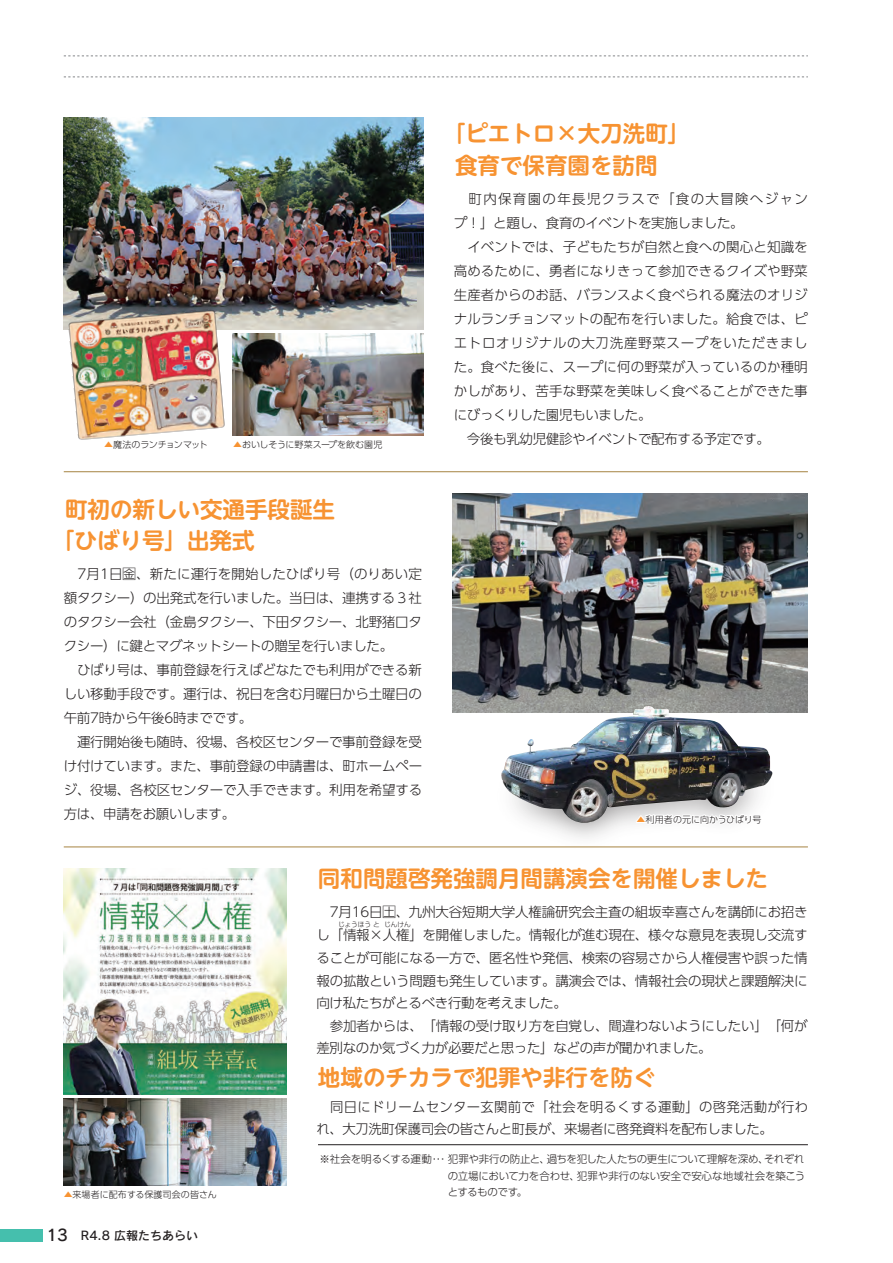
<style>
.page{position:relative;width:893px;height:1263px;background:#fff}
.page>*{position:absolute;margin:0;border:0;box-sizing:border-box;transform-origin:0 0}
.t1{font:700 22.5px/31.5px "UD Shin M Go Pr 6 De";color:#f79332}
.t2{font:15.75px "Rodin Pro DB";color:#231f20}
.t3{font:300 13.5px/24px "UD Shin Go Pr 6";letter-spacing:-.015em;color:#231f20}
.t4{font:300 13.5px/24px "UD Shin Go Pr 6";letter-spacing:.01em;color:#231f20}
.t5{font:300 13.5px/22.5px "UD Shin Go Pr 6";letter-spacing:.02em;color:#231f20}
.t6{font:12px "Rodin Pro DB";color:#231f20}
.t7{font:300 10.5px/16.5px "UD Shin Go Pr 6";letter-spacing:-.025em;color:#231f20}
.t8{font:300 10.5px "UD Shin Go Pr 6";letter-spacing:-.045em;color:#231f20}
.t9{font:300 9px "UD Shin Go Pr 6";letter-spacing:-.005em;color:#231f20}
.t10{font:300 9px "UD Shin Go Pr 6";letter-spacing:-.045em;color:#231f20}
.t11{font:300 6.75px "UD Shin Go Pr 6";letter-spacing:-.025em;color:#231f20}
.s1{color:#f79332}
</style>
<div class="page">
<svg style="left:64px;top:76px;width:744px;height:1px"></svg>
<svg style="left:64px;top:55px;width:744px;height:1px"></svg>
<hr style="left:64px;top:471px;width:744px;height:1px;background:#a68342">
<img style="left:64px;top:118px;width:359px;height:212px">
<img style="left:233px;top:334px;width:190px;height:102px">
<img style="left:68px;top:308px;width:159px;height:132px">
<hr style="left:64px;top:847px;width:744px;height:1px;background:#a68342">
<img style="left:64px;top:868px;width:223px;height:226px">
<img style="left:64px;top:1099px;width:223px;height:87px">
<img style="left:453px;top:493px;width:355px;height:220px">
<img style="left:501px;top:706px;width:271px;height:114px">
<svg style="left:517px;top:786px;width:246px;height:53px"></svg>
<hr style="left:318px;top:1144px;width:490px;height:1px;background:#231f20">
<div style="left:0;top:1229px;width:43px;height:13px;background:#45bfad"></div>
<p class="t10" style="left:104px;top:437px;width:105px"><span class="s1">▲</span>魔法のランチョンマット</p>
<p class="t9" style="left:233px;top:437px;width:151px"><span class="s1">▲</span>おいしそうに野菜スープを飲む園児</p>
<h1 class="t1" style="left:52px;top:492px;width:285px;text-indent:13px">町初の新しい交通手段誕生「ひばり号」出発式</h1>
<p class="t3" style="left:64px;top:561px;width:360px">　7月1日金、新たに運行を開始したひばり号（のりあい定額タクシー）の出発式を行いました。当日は、連携する３社のタクシー会社（金島タクシー、下田タクシー、北野猪口タクシー）に鍵とマグネットシートの贈呈を行いました。<br>　ひばり号は、事前登録を行えばどなたでも利用ができる新しい移動手段です。運行は、祝日を含む月曜日から土曜日の午前7時から午後6時までです。<br>　運行開始後も随時、役場、各校区センターで事前登録を受け付けています。また、事前登録の申請書は、町ホームページ、役場、各校区センターで入手できます。利用を希望する方は、申請をお願いします。</p>
<h1 class="t1" style="left:455px;top:117px;width:237px;text-indent:-12px">「ピエトロ×大刀洗町「食育で保育園を訪問</h1>
<p class="t4" style="left:454px;top:186px;width:356px">　町内保育園の年長児クラスで「食の大冒険へジャンプ！」と題し、食育のイベントを実施しました。<br>　イベントでは、子どもたちが自然と食への関心と知識を高めるために、勇者になりきって参加できるクイズや野菜生産者からのお話、バランスよく食べられる魔法のオリジナルランチョンマットの配布を行いました。給食では、ピエトロオリジナルの大刀洗産野菜スープをいただきました。食べた後に、スープに何の野菜が入っているのか種明かしがあり、苦手な野菜を美味しく食べることができた事にびっくりした園児もいました。<br>　今後も乳幼児健診やイベントで配布する予定です。</p>
<p class="t9" style="left:636px;top:812px;width:126px"><span class="s1">▲</span>利用者の元に向かうひばり号</p>
<h1 class="t1" style="left:318px;top:862px;width:451px">同和問題啓発強調月間講演会を開催しました</h1>
<p class="t3" style="left:316px;top:899px;width:493px;line-height:22.8px">　7月16日土、九州大谷短期大学人権論研究会主査の組坂幸喜さんを講師にお招きし「情報×人権」を開催しました。情報化が進む現在、様々な意見を表現し交流することが可能になる一方で、匿名性や発信、検索の容易さから人権侵害や誤った情報の拡散という問題も発生しています。講演会では、情報社会の現状と課題解決に向け私たちがとるべき行動を考えました。<br>　参加者からは、「情報の受け取り方を自覚し、間違わないようにしたい」「何が差別なのか気づく力が必要だと思った」などの声が聞かれました。</p>
<p class="t11" style="left:338px;top:918px;width:43px">じょうほうと</p>
<p class="t11" style="left:384px;top:918px;width:28px">じんけん</p>
<h1 class="t1" style="left:318px;top:1060px;width:339px">地域のチカラで犯罪や非行を防ぐ</h1>
<p class="t5" style="left:316px;top:1095px;width:493px;text-indent:14px">同日にドリームセンター玄関前で「社会を明るくする運動」の啓発活動が行われ、大刀洗町保護司会の皆さんと町長が、来場者に啓発資料を配布しました。</p>
<p class="t9" style="left:64px;top:1187px;width:154px"><span class="s1">▲</span>来場者に配布する保護司会の皆さん</p>
<p class="t2" style="left:46px;top:1225px;width:23px">13</p>
<p class="t6" style="left:81px;top:1227px;width:119px">R4.8 広報たちあらい</p>
<p class="t7" style="left:764px;top:1151px;width:42px">それぞれ</p>
<p class="t7" style="left:320px;top:1151px;width:232px">※社会を明るくする運動･･･犯罪や非行の防止と、</p>
<p class="t8" style="left:547px;top:1151px;width:223px">過ちを犯した人たちの更生について理解を深め、</p>
<p class="t7" style="left:577px;top:1167px;width:230px">犯罪や非行のない安全で安心な地域社会を築こう</p>
<p class="t7" style="left:448px;top:1167px;width:134px">の立場において力を合わせ、とするものです。</p>
</div>
